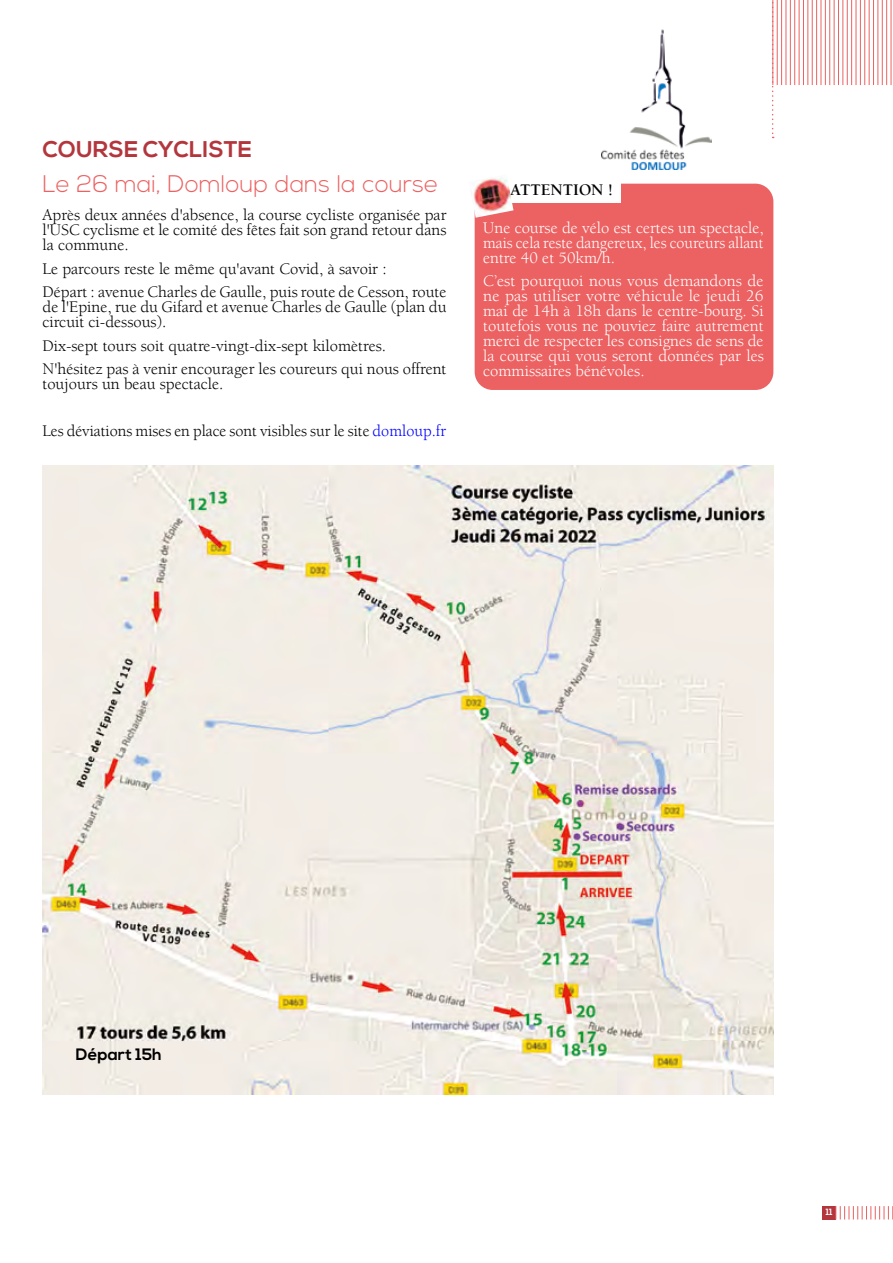
<style>
.page{position:relative;width:893px;height:1263px;background:#fff}
.page>*{position:absolute;margin:0;border:0;box-sizing:border-box;transform-origin:0 0}
.t1{font:300 24px "Nexa";color:#ec6161}
.t2{font:700 22.65px "Nexa";color:#b3363d}
.t3{font:16.5px/15px "Berkeley LT";color:#000}
.t4{font:16.5px/15px "Berkeley LT";color:#fff;text-align:justify}
.t5{font:700 16.5px "Berkeley LT";color:#000}
.t6{font:700 16.5px "Nexa";color:#000}
.t7{font:700 9px "Nexa";color:#fff}
.s1{color:#00f}
</style>
<div class="page">
<hr style="left:777px;top:0;width:1px;height:85px;background:#ec6161">
<hr style="left:781px;top:0;width:1px;height:85px;background:#ec6161">
<hr style="left:786px;top:0;width:1px;height:85px;background:#ec6161">
<hr style="left:790px;top:0;width:1px;height:85px;background:#ec6161">
<hr style="left:794px;top:0;width:1px;height:85px;background:#ec6161">
<hr style="left:799px;top:0;width:1px;height:85px;background:#ec6161">
<hr style="left:803px;top:0;width:1px;height:85px;background:#ec6161">
<hr style="left:808px;top:0;width:1px;height:85px;background:#ec6161">
<hr style="left:812px;top:0;width:1px;height:85px;background:#ec6161">
<hr style="left:816px;top:0;width:1px;height:85px;background:#ec6161">
<hr style="left:821px;top:0;width:1px;height:85px;background:#ec6161">
<hr style="left:825px;top:0;width:1px;height:85px;background:#ec6161">
<hr style="left:829px;top:0;width:1px;height:85px;background:#ec6161">
<hr style="left:834px;top:0;width:1px;height:85px;background:#ec6161">
<hr style="left:838px;top:0;width:1px;height:85px;background:#ec6161">
<hr style="left:843px;top:0;width:1px;height:85px;background:#ec6161">
<hr style="left:847px;top:0;width:1px;height:85px;background:#ec6161">
<hr style="left:851px;top:0;width:1px;height:85px;background:#ec6161">
<hr style="left:856px;top:0;width:1px;height:85px;background:#ec6161">
<hr style="left:860px;top:0;width:1px;height:85px;background:#ec6161">
<hr style="left:864px;top:0;width:1px;height:85px;background:#ec6161">
<hr style="left:869px;top:0;width:1px;height:85px;background:#ec6161">
<hr style="left:873px;top:0;width:1px;height:85px;background:#ec6161">
<hr style="left:878px;top:0;width:1px;height:85px;background:#ec6161">
<hr style="left:882px;top:0;width:1px;height:85px;background:#ec6161">
<hr style="left:886px;top:0;width:1px;height:85px;background:#ec6161">
<hr style="left:891px;top:0;width:1px;height:85px;background:#ec6161">
<hr style="left:892px;top:0;width:1px;height:85px;background:#ec6161">
<div style="left:822px;top:1206px;width:14px;height:13px;background:#b3363d"></div>
<svg style="left:772px;top:0;width:2px;height:138px"></svg>
<svg style="left:836px;top:1206px;width:57px;height:13px"></svg>
<img style="left:43px;top:465px;width:730px;height:630px">
<img style="left:601px;top:29px;width:111px;height:140px">
<div style="left:475px;top:184px;width:298px;height:206px;background:#ec6161;border-radius:18px"></div>
<div style="left:498px;top:184px;width:122px;height:19px;background:#fff"></div>
<img style="left:471px;top:177px;width:42px;height:41px">
<h2 class="t2" style="left:43px;top:136px;width:211px">COURSE CYCLISTE</h2>
<h1 class="t1" style="left:43px;top:170px;width:397px">Le 26 mai, Domloup dans la course</h1>
<p class="t3" style="left:43px;top:208px;width:405px;text-align:justify">Après deux années d'absence, la course cycliste organisée par l'USC cyclisme et le comité des fêtes fait son grand retour dans la commune.</p>
<p class="t3" style="left:43px;top:257px;width:405px;line-height:23.5px">Le parcours reste le même qu'avant Covid, à savoir :<br>Départ : avenue Charles de Gaulle, puis route de Cesson, route</p>
<p class="t3" style="left:43px;top:300px;width:405px">de l'Epine, rue du Gifard et avenue Charles de Gaulle (plan du circuit ci-dessous).</p>
<p class="t3" style="left:43px;top:334px;width:405px;line-height:23.5px">Dix-sept tours soit quatre-vingt-dix-sept kilomètres.<br>N'hésitez pas à venir encourager les coureurs qui nous offrent</p>
<p class="t3" style="left:43px;top:377px;width:182px">toujours un beau spectacle.</p>
<p class="t3" style="left:43px;top:424px;width:405px">Les déviations mises en place sont visibles sur le site <span class="s1">domloup.fr</span></p>
<p class="t5" style="left:510px;top:181px;width:105px">ATTENTION !</p>
<p class="t4" style="left:483px;top:220px;width:282px">Une course de vélo est certes un spectacle, mais cela reste dangereux, les coureurs allant entre 40 et 50km/h.</p>
<p class="t4" style="left:483px;top:274px;width:282px">C’est pourquoi nous vous demandons de ne pas utiliser votre véhicule le jeudi 26 mai de 14h à 18h dans le centre-bourg. Si toutefois vous ne pouviez faire autrement merci de respecter les consignes de sens de la course qui vous seront données par les commissaires bénévoles.</p>
<p class="t6" style="left:76px;top:1045px;width:87px">Départ 15h</p>
<p class="t7" style="left:826px;top:1207px;width:8px">11</p>
</div>
